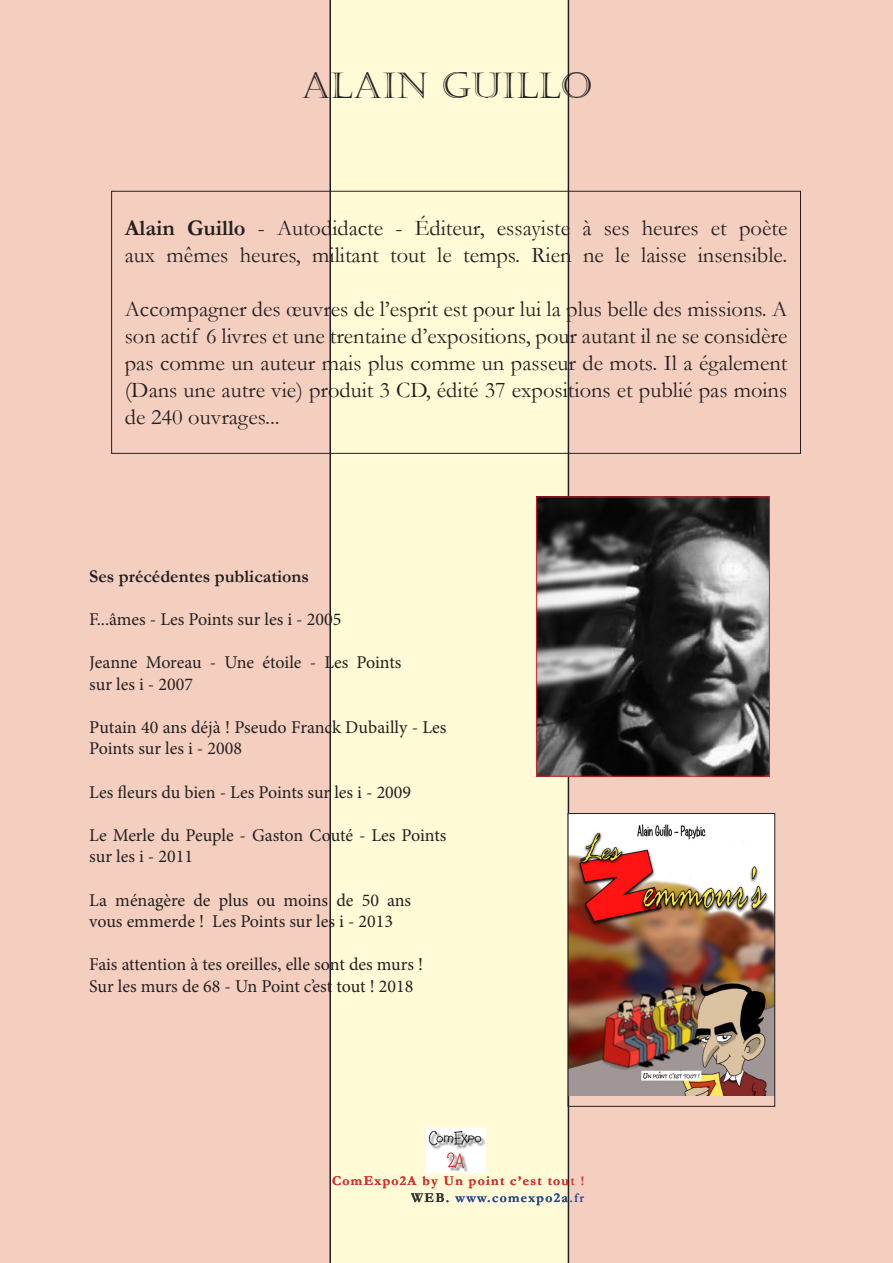
<style>
.page{position:relative;width:893px;height:1263px;background:#fff}
.page>*{position:absolute;margin:0;border:0;box-sizing:border-box;transform-origin:0 0}
.t1{font:36px "Castellar";color:#231f20}
.t2{font:22.5px/27px "Garamond";color:#231f20}
.t3{font:18px/21.6px "Minion Pro";color:#231f20}
.t4{font:700 18px "Garamond";color:#231f20}
.t5{font:700 13.5px "Garamond";letter-spacing:.1em;color:#d3312e}
.t6{font:700 13.5px "Garamond";letter-spacing:.1em;color:#2a4692}
.s1{font-weight:700}
.s2{color:#312f30}
</style>
<div class="page">
<div style="left:331px;top:0;width:237px;height:1263px;background:#fffbd6"></div>
<img style="left:426px;top:1129px;width:60px;height:44px">
<div style="left:568px;top:0;width:325px;height:1263px;background:#f4cfc0"></div>
<div style="left:0;top:0;width:331px;height:1263px;background:#f4cfc0"></div>
<div style="left:111px;top:191px;width:690px;height:263px;border:1px solid #231f20"></div>
<img style="left:538px;top:498px;width:230px;height:277px">
<div style="left:536px;top:496px;width:234px;height:281px;border:1px solid #d1232a"></div>
<img style="left:570px;top:815px;width:203px;height:280px">
<div style="left:568px;top:813px;width:207px;height:294px;border:1px solid #231f20"></div>
<p class="t1" style="left:301px;top:65px;width:292px">ALAIN GUILLO</p>
<p class="t2" style="left:125px;top:214px;width:664px"><span class="s1">Alain Guillo</span> - Autodidacte - Éditeur, essayiste à ses heures et poète aux mêmes heures, militant tout le temps. Rien ne le laisse insensible.</p>
<p class="t2" style="left:125px;top:295px;width:664px;text-align:justify">Accompagner des œuvres de l’esprit est pour lui la plus belle des missions. A son actif 6 livres et une trentaine d’expositions, pour autant il ne se considère pas comme un auteur mais plus comme un passeur de mots. Il a également</p>
<p class="t2" style="left:125px;top:376px;width:664px">(Dans une autre vie) produit 3 CD, édité 37 expositions et publié pas moins de 240 ouvrages...</p>
<p class="t4" style="left:89px;top:564px;width:221px">Ses précédentes publications</p>
<p class="t3" style="left:89px;top:608px;width:254px">F...âmes - Les Points sur les i - 2005</p>
<p class="t3" style="left:89px;top:651px;width:314px">Jeanne Moreau - Une étoile - Les Points</p>
<p class="t3" style="left:89px;top:673px;width:105px">sur les i - 2007</p>
<p class="t3" style="left:89px;top:716px;width:359px">Putain 40 ans déjà ! Pseudo Franck Dubailly - Les<br>Points sur les i - 2008</p>
<p class="t3" style="left:89px;top:781px;width:323px">Les fleurs du bien - Les Points sur les i - 2009</p>
<p class="t3" style="left:89px;top:824px;width:359px">Le Merle du Peuple - Gaston Couté - Les Points sur les i - 2011</p>
<p class="t3" style="left:89px;top:889px;width:323px">La ménagère de plus ou moins de 50 ans</p>
<p class="t3" style="left:89px;top:911px;width:305px">vous emmerde ! Les Points sur les i - 2013</p>
<p class="t3" style="left:89px;top:954px;width:335px">Fais attention à tes oreilles, elle sont des murs !</p>
<p class="t3" style="left:89px;top:975px;width:325px">Sur les murs de 68 - Un Point c’est tout ! 2018</p>
<p class="t5" style="left:332px;top:1172px;width:254px">ComExpo2A by Un point c’est tout !</p>
<p class="t6" style="left:411px;top:1188px;width:175px"><span class="s2">WEB.</span> www.comexpo2a.fr</p>
</div>
